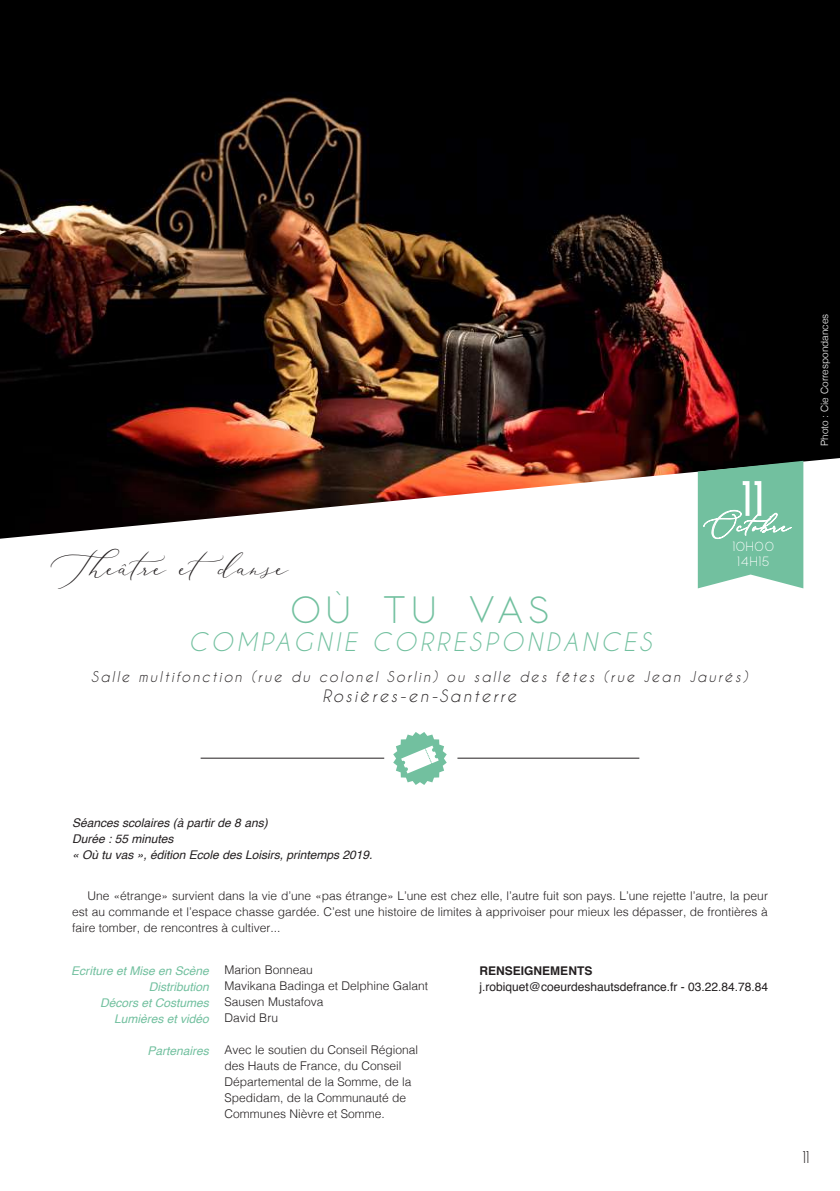
<style>
.page{position:relative;width:840px;height:1191px;background:#fff}
.page>*{position:absolute;margin:0;border:0;box-sizing:border-box;transform-origin:0 0}
.t1{font:40px "White Garden";color:#231f20}
.t2{font:36px "Rome";letter-spacing:.135em;color:#72c09f}
.t3{font:italic 24px "Caviar Dreams";letter-spacing:.15em;color:#72c09f}
.t4{font:italic 16px "Caviar Dreams";letter-spacing:.15em;color:#231f20}
.t5{font:16px "Rome";color:#231f20}
.t6{font:italic 14px "Caviar Dreams";letter-spacing:.15em;color:#231f20}
.t7{font:12.6px/14.6px "Rome";letter-spacing:.06em;color:#fff;text-align:center}
.t8{font:300 12px/16px "Helvetica";color:#231f20}
.t9{font:italic 12px/16px "Helvetica";color:#231f20}
.t10{font:italic 12px/16px "Helvetica";color:#72c09f;text-align:right}
.t11{font:12px "Helvetica";color:#231f20}
.t12{font:700 12px "Helvetica";color:#231f20}
.t13{font:300 10px "Helvetica";color:#fff}
</style>
<div class="page">
<img style="left:0;top:0;width:839px;height:458px">
<svg style="left:0;top:458px;width:839px;height:131px"></svg>
<svg style="left:393px;top:732px;width:53px;height:53px"></svg>
<hr style="left:200px;top:758px;width:184px;height:1px;background:#231f20">
<hr style="left:457px;top:758px;width:182px;height:1px;background:#231f20">
<svg style="left:697px;top:461px;width:105px;height:127px;background:#80c0a5"></svg>
<h1 class="t1" style="left:72px;top:543px;width:217px">Theâtre etdanse</h1>
<h2 class="t2" style="left:290px;top:587px;width:260px">OÙ TU VAS</h2>
<h3 class="t3" style="left:188px;top:628px;width:464px">COMPAGNIE CORRESPONDANCES</h3>
<p class="t7" style="left:732px;top:539px;width:43px">10H00<br>14H15</p>
<p class="t6" style="left:91px;top:668px;width:657px">Salle multifonction (rue du colonel Sorlin) ou salle des fêtes (rue Jean Jaurés)</p>
<h3 class="t4" style="left:322px;top:686px;width:195px">Rosières-en-Santerre</h3>
<p class="t13" style="left:815px;top:446px;width:134px;rotate:-90deg">Photo : Cie Correspondances</p>
<p class="t9" style="left:72px;top:815px;width:302px">Séances scolaires (à partir de 8 ans)<br>Durée : 55 minutes<br>« Où tu vas », édition Ecole des Loisirs, printemps 2019.</p>
<p class="t8" style="left:72px;top:887px;width:697px;text-align:justify;text-indent:16px">Une «étrange» survient dans la vie d’une «pas étrange» L’une est chez elle, l’autre fuit son pays. L’une rejette l’autre, la peur est au commande et l’espace chasse gardée. C’est une histoire de limites à apprivoiser pour mieux les dépasser, de frontières à faire tomber, de rencontres à cultiver...</p>
<p class="t10" style="left:71px;top:962px;width:139px">Ecriture et Mise en Scène<br>Distribution<br>Décors et Costumes<br>Lumières et vidéo</p>
<p class="t10" style="left:147px;top:1042px;width:63px">Partenaires</p>
<p class="t8" style="left:224px;top:961px;width:205px">Marion Bonneau<br>Mavikana Badinga et Delphine Galant<br>Sausen Mustafova<br>David Bru</p>
<p class="t8" style="left:224px;top:1041px;width:195px">Avec le soutien du Conseil Régional des Hauts de France, du Conseil<br>Départemental de la Somme, de la<br>Spedidam, de la Communauté de<br>Communes Nièvre et Somme.</p>
<p class="t12" style="left:479px;top:961px;width:114px">RENSEIGNEMENTS</p>
<p class="t11" style="left:479px;top:977px;width:290px">j.robiquet@coeurdeshautsdefrance.fr - 03.22.84.78.84</p>
<h3 class="t5" style="left:802px;top:1146px;width:8px">11</h3>
</div>
